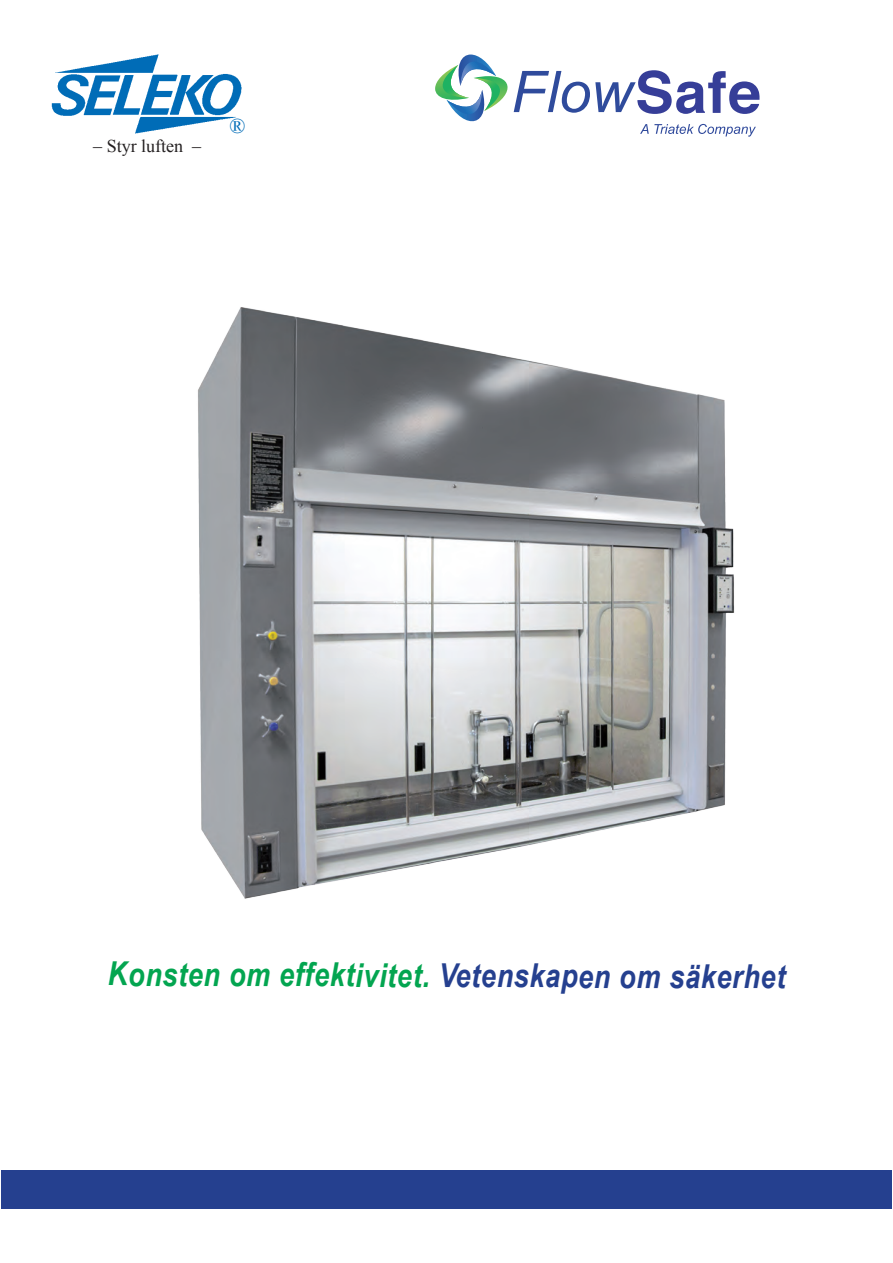
<style>
.page{position:relative;width:893px;height:1263px;background:#fff}
.page>*{position:absolute;margin:0;border:0;box-sizing:border-box;transform-origin:0 0}
.t1{font:italic 57.45px "Arial";color:#2f4b9c}
.t2{font:italic 700 33px "Arial Narrow";letter-spacing:.02em;color:#03a550}
.t3{font:21px "Times New Roman";color:#006cb7}
.Brödtext{font:18px "Times New Roman";color:#231f20}
.s1{font-family:"Helvetica";font-weight:700;font-style:normal;color:#363e98}
.s2{color:#25408f}
</style>
<div class="page">
<img style="left:198px;top:307px;width:537px;height:592px">
<div style="left:2px;top:1170px;width:890px;height:39px;background:#25408f"></div>
<svg style="left:435px;top:55px;width:73px;height:67px"></svg>
<svg style="left:640px;top:124px;width:116px;height:13px"></svg>
<img style="left:51px;top:55px;width:191px;height:78px">
<p class="Brödtext" style="left:93px;top:134px;width:110px">– Styr luften –</p>
<p class="t3" style="left:230px;top:112px;width:17px">®</p>
<p class="t1" style="left:511px;top:55px;width:250px">Flow<span class="s1">Safe</span></p>
<p class="t2" style="left:108px;top:950px;width:679px">Konsten om effektivitet. <span class="s2">Vetenskapen om säkerhet</span></p>
</div>
